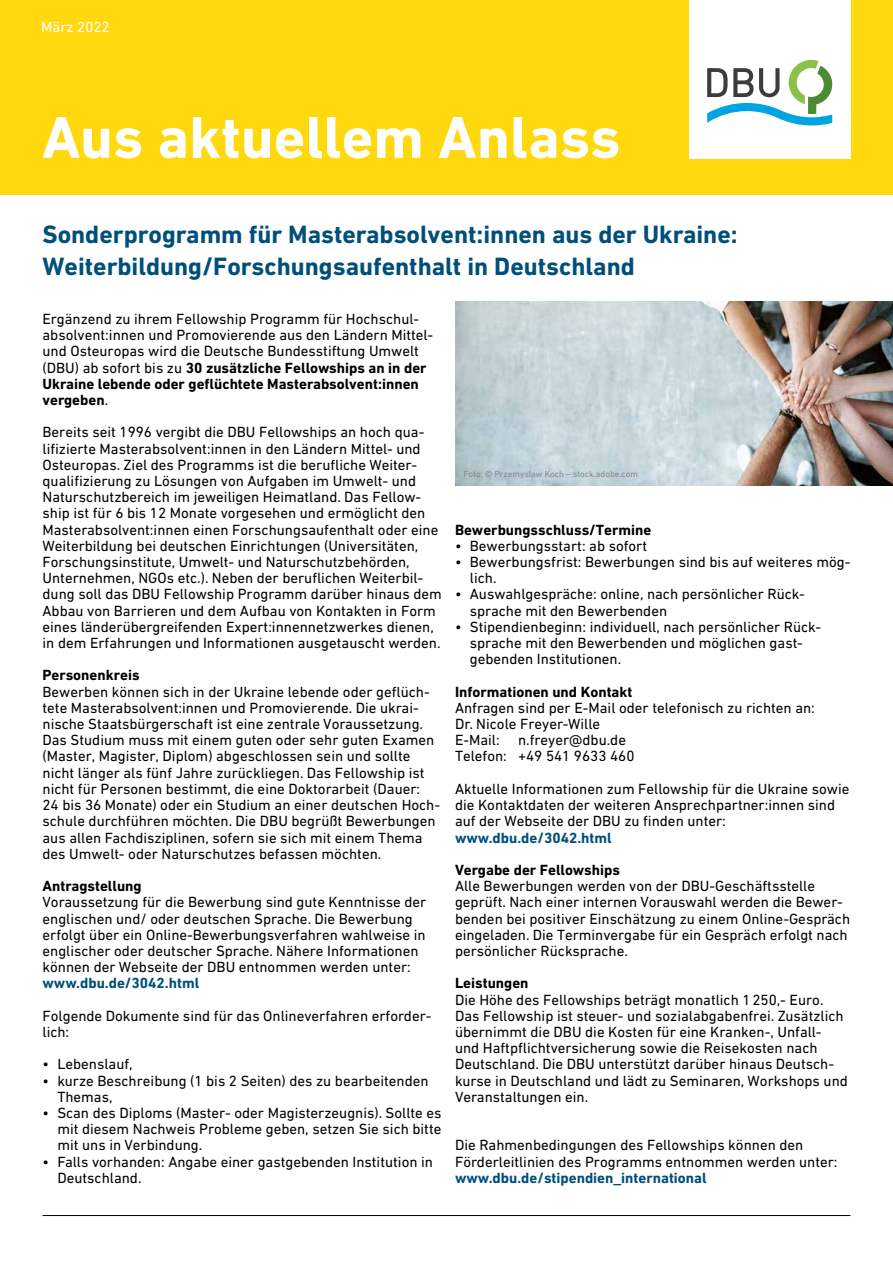
<style>
.page{position:relative;width:893px;height:1263px;background:#fff}
.page>*{position:absolute;margin:0;border:0;box-sizing:border-box;transform-origin:0 0}
.t1{font:700 60px "DIN Next W1 G";color:#fff}
.Überschrift_17pt_bla{font:700 25.5px/32.4px "DIN Next W1 G";color:#004f7b}
.Text_10pt_schwarz{font:15px/16.2px "DIN Next W1 G";color:#000}
.Aufzählung_10pt_schw{font:15px/16.2px "DIN Next W1 G";color:#000}
.Überschrift_10pt_sch{font:700 15px "DIN Next W1 G";color:#000}
.t2{font:15px "DIN Next W1 G";color:#fff}
.t3{font:9px "DIN Next W1 G";color:#878787}
.s1{font-weight:700}
.s2{font-weight:700;color:#004f7b}
</style>
<div class="page">
<hr style="left:43px;top:1215px;width:807px;height:1px;background:#000">
<img style="left:455px;top:302px;width:438px;height:183px">
<div style="left:0;top:0;width:893px;height:194px;background:#ffd90e"></div>
<div style="left:689px;top:0;width:161px;height:159px;background:#fff"></div>
<svg style="left:707px;top:60px;width:125px;height:65px"></svg>
<p class="t2" style="left:41px;top:19px;width:70px">März 2022</p>
<p class="t1" style="left:42px;top:102px;width:580px">Aus aktuellem Anlass</p>
<p class="Überschrift_17pt_bla" style="left:43px;top:218px;width:697px">Sonderprogramm für Masterabsolvent:innen aus der Ukraine:<br>Weiterbildung/Forschungsaufenthalt in Deutschland</p>
<p class="Text_10pt_schwarz" style="left:43px;top:311px;width:391px">Ergänzend zu ihrem Fellowship Programm für Hochschul&shy;absolvent:innen und Promovierende aus den Ländern Mittel&shy;und Osteuropas wird die Deutsche Bundesstiftung Umwelt (DBU) ab sofort bis zu <span class="s1">30 zusätzliche Fellowships an in der Ukraine lebende oder geflüchtete Masterabsolvent:innen vergeben</span>.</p>
<p class="Text_10pt_schwarz" style="left:43px;top:424px;width:401px">Bereits seit 1996 vergibt die DBU Fellowships an hoch qua&shy;lifizierte Masterabsolvent:innen in den Ländern Mittel- und Osteuropas. Ziel des Programms ist die berufliche Weiter&shy;qualifizierung zu Lösungen von Aufgaben im Umwelt- und Naturschutzbereich im jeweiligen Heimatland. Das Fellow&shy;ship ist für 6 bis 12 Monate vorgesehen und ermöglicht den Masterabsolvent:innen einen Forschungsaufenthalt oder eine Weiterbildung bei deutschen Einrichtungen (Universitäten, Forschungsinstitute, Umwelt- und Naturschutzbehörden, Unternehmen, NGOs etc.). Neben der beruflichen Weiterbil&shy;dung soll das DBU Fellowship Programm darüber hinaus dem Abbau von Barrieren und dem Aufbau von Kontakten in Form eines länderübergreifenden Expert:innennetzwerkes dienen, in dem Erfahrungen und Informationen ausgetauscht werden.</p>
<h1 class="Überschrift_10pt_sch" style="left:43px;top:667px;width:99px">Personenkreis</h1>
<p class="Text_10pt_schwarz" style="left:43px;top:683px;width:399px">Bewerben können sich in der Ukraine lebende oder geflüch&shy;tete Masterabsolvent:innen und Promovierende. Die ukrai&shy;nische Staatsbürgerschaft ist eine zentrale Voraussetzung.<br>Das Studium muss mit einem guten oder sehr guten Examen (Master, Magister, Diplom) abgeschlossen sein und sollte nicht länger als fünf Jahre zurückliegen. Das Fellowship ist nicht für Personen bestimmt, die eine Doktorarbeit (Dauer:<br>24 bis 36 Monate) oder ein Studium an einer deutschen Hoch&shy;schule durchführen möchten. Die DBU begrüßt Bewerbungen aus allen Fachdisziplinen, sofern sie sich mit einem Thema des Umwelt- oder Naturschutzes befassen möchten.</p>
<h1 class="Überschrift_10pt_sch" style="left:43px;top:877px;width:101px">Antragstellung</h1>
<p class="Text_10pt_schwarz" style="left:43px;top:894px;width:385px">Voraussetzung für die Bewerbung sind gute Kenntnisse der englischen und/ oder deutschen Sprache. Die Bewerbung erfolgt über ein Online-Bewerbungsverfahren wahlweise in englischer oder deutscher Sprache. Nähere Informationen können der Webseite der DBU entnommen werden unter: <span class="s2">www.dbu.de/3042.html</span></p>
<p class="Text_10pt_schwarz" style="left:43px;top:1007px;width:390px">Folgende Dokumente sind für das Onlineverfahren erforder&shy;lich:</p>
<p class="Aufzählung_10pt_schw" style="left:43px;top:1056px;width:92px">• Lebenslauf,</p>
<p class="Aufzählung_10pt_schw" style="left:57px;top:1072px;width:373px;text-indent:-15px">• kurze Beschreibung (1 bis 2 Seiten) des zu bearbeitenden<br>Themas,</p>
<p class="Aufzählung_10pt_schw" style="left:57px;top:1104px;width:386px;text-align:justify;text-indent:-15px">• Scan des Diploms (Master- oder Magisterzeugnis). Sollte es mit diesem Nachweis Probleme geben, setzen Sie sich bitte mit uns in Verbindung.</p>
<p class="Aufzählung_10pt_schw" style="left:57px;top:1153px;width:377px;text-indent:-15px">• Falls vorhanden: Angabe einer gastgebenden Institution in<br>Deutschland.</p>
<p class="t3" style="left:463px;top:469px;width:176px">Foto: © Przemyslaw Koch – stock.adobe.com</p>
<h1 class="Überschrift_10pt_sch" style="left:455px;top:521px;width:198px">Bewerbungsschluss/Termine</h1>
<p class="Aufzählung_10pt_schw" style="left:455px;top:537px;width:194px">• Bewerbungsstart: ab sofort</p>
<p class="Aufzählung_10pt_schw" style="left:470px;top:554px;width:382px;text-indent:-15px">• Bewerbungsfrist: Bewerbungen sind bis auf weiteres mög&shy;lich.</p>
<p class="Aufzählung_10pt_schw" style="left:470px;top:586px;width:336px;text-indent:-15px">• Auswahlgespräche: online, nach persönlicher Rück&shy;sprache mit den Bewerbenden</p>
<p class="Aufzählung_10pt_schw" style="left:470px;top:618px;width:353px;text-indent:-15px">• Stipendienbeginn: individuell, nach persönlicher Rück&shy;sprache mit den Bewerbenden und möglichen gast&shy;gebenden Institutionen.</p>
<h1 class="Überschrift_10pt_sch" style="left:455px;top:683px;width:179px">Informationen und Kontakt</h1>
<p class="Aufzählung_10pt_schw" style="left:455px;top:699px;width:361px">Anfragen sind per E-Mail oder telefonisch zu richten an:</p>
<p class="Aufzählung_10pt_schw" style="left:455px;top:716px;width:147px">Dr. Nicole Freyer-Wille</p>
<p class="Aufzählung_10pt_schw" style="left:455px;top:732px;width:173px">E-Mail: n.freyer@dbu.de</p>
<p class="Aufzählung_10pt_schw" style="left:455px;top:748px;width:181px">Telefon: +49 541 9633 460</p>
<p class="Text_10pt_schwarz" style="left:455px;top:780px;width:396px">Aktuelle Informationen zum Fellowship für die Ukraine sowie die Kontaktdaten der weiteren Ansprechpartner:innen sind auf der Webseite der DBU zu finden unter: <span class="s2">www.dbu.de/3042.html</span></p>
<h1 class="Überschrift_10pt_sch" style="left:455px;top:861px;width:166px">Vergabe der Fellowships</h1>
<p class="Text_10pt_schwarz" style="left:455px;top:878px;width:397px">Alle Bewerbungen werden von der DBU-Geschäftsstelle geprüft. Nach einer internen Vorauswahl werden die Bewer&shy;benden bei positiver Einschätzung zu einem Online-Gespräch eingeladen. Die Terminvergabe für ein Gespräch erfolgt nach persönlicher Rücksprache.</p>
<h1 class="Überschrift_10pt_sch" style="left:455px;top:974px;width:75px">Leistungen</h1>
<p class="Text_10pt_schwarz" style="left:455px;top:991px;width:394px">Die Höhe des Fellowships beträgt monatlich 1250,- Euro.<br>Das Fellowship ist steuer- und sozialabgabenfrei. Zusätzlich übernimmt die DBU die Kosten für eine Kranken-, Unfall&shy;und Haftpflichtversicherung sowie die Reisekosten nach Deutschland. Die DBU unterstützt darüber hinaus Deutsch&shy;kurse in Deutschland und lädt zu Seminaren, Workshops und Veranstaltungen ein.</p>
<p class="Text_10pt_schwarz" style="left:455px;top:1137px;width:384px">Die Rahmenbedingungen des Fellowships können den<br>Förderleitlinien des Programms entnommen werden unter: <span class="s2">www.dbu.de/stipendien_international</span></p>
</div>
